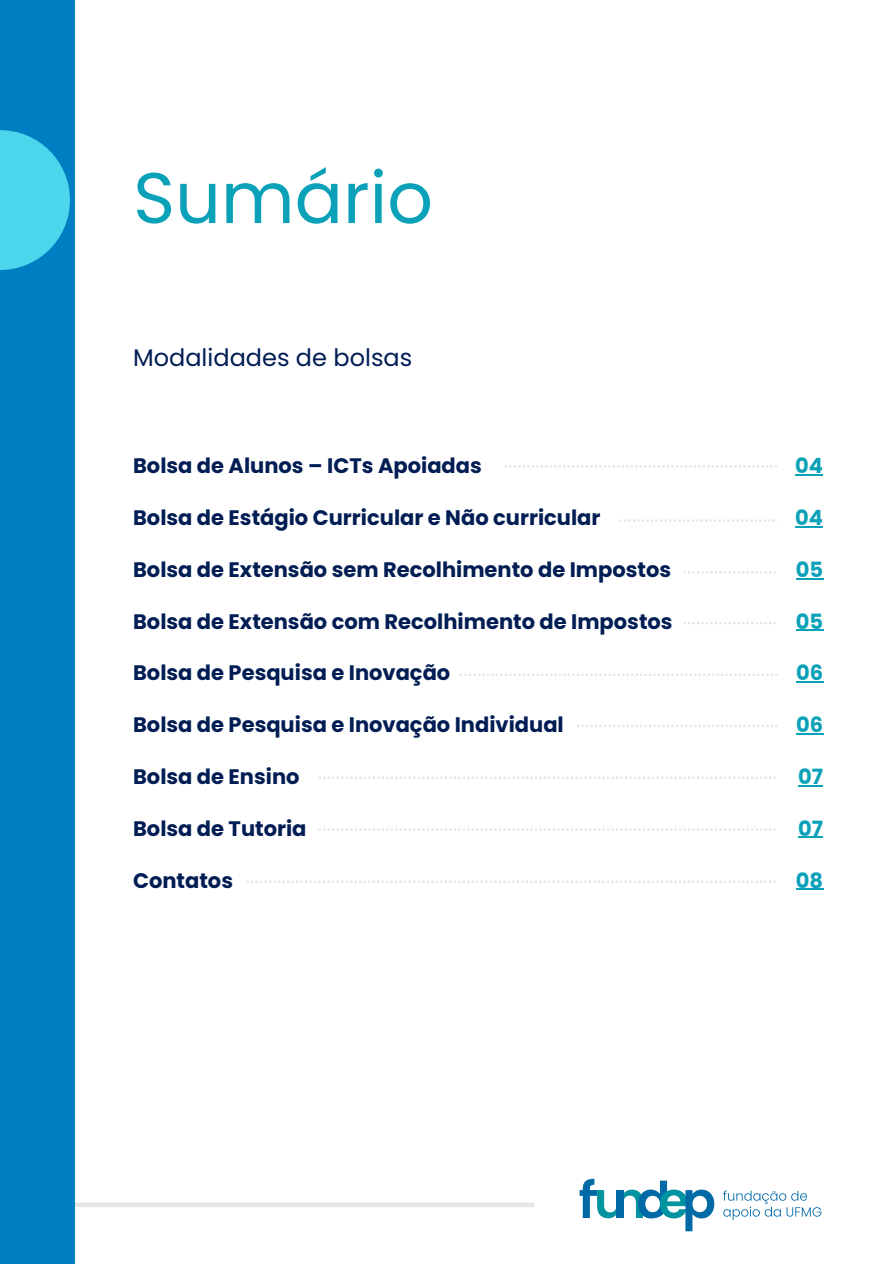
<style>
.page{position:relative;width:894px;height:1264px;background:#fff}
.page>*{position:absolute;margin:0;border:0;box-sizing:border-box;transform-origin:0 0}
.t1{font:71.55px "Poppins";color:#0ba1b8}
.t2{font:24px "Poppins";color:#011d54}
.t3{font:700 21px "Poppins";color:#011d54}
.t4{font:700 21px "Poppins";color:#0ba1b8}
</style>
<div class="page">
<svg style="left:74px;top:1202px;width:460px;height:4px;fill:#e5e5e5"></svg>
<div style="left:0;top:0;width:74px;height:1263px;background:#007ec4"></div>
<svg style="left:246px;top:880px;width:529px;height:2px"></svg>
<svg style="left:319px;top:828px;width:456px;height:2px"></svg>
<svg style="left:319px;top:776px;width:456px;height:2px"></svg>
<svg style="left:577px;top:725px;width:200px;height:2px"></svg>
<svg style="left:460px;top:674px;width:317px;height:2px"></svg>
<svg style="left:683px;top:622px;width:92px;height:2px"></svg>
<svg style="left:683px;top:571px;width:92px;height:2px"></svg>
<svg style="left:619px;top:519px;width:156px;height:2px"></svg>
<svg style="left:505px;top:465px;width:271px;height:2px"></svg>
<svg style="left:723px;top:1190px;width:98px;height:29px"></svg>
<svg style="left:579px;top:1178px;width:135px;height:53px"></svg>
<svg style="left:0;top:130px;width:70px;height:140px;fill:#4ad6ec"></svg>
<svg style="left:795px;top:474px;width:28px;height:1px"></svg>
<svg style="left:795px;top:526px;width:28px;height:1px"></svg>
<svg style="left:796px;top:578px;width:27px;height:1px"></svg>
<hr style="left:795px;top:629px;width:28px;height:2px;background:#0ba1b8">
<svg style="left:796px;top:681px;width:27px;height:1px"></svg>
<svg style="left:796px;top:733px;width:27px;height:1px"></svg>
<svg style="left:798px;top:785px;width:25px;height:1px"></svg>
<hr style="left:798px;top:836px;width:25px;height:2px;background:#0ba1b8">
<svg style="left:796px;top:888px;width:27px;height:1px"></svg>
<p class="t1" style="left:133px;top:148px;width:301px">Sumário</p>
<h1 class="t2" style="left:133px;top:341px;width:280px">Modalidades de bolsas</h1>
<h2 class="t3" style="left:133px;top:451px;width:350px">Bolsa de Alunos – ICTs Apoiadas</h2>
<p class="t3" style="left:133px;top:503px;width:469px">Bolsa de Estágio Curricular e Não curricular</p>
<p class="t3" style="left:133px;top:555px;width:539px">Bolsa de Extensão sem Recolhimento de Impostos</p>
<p class="t3" style="left:133px;top:606px;width:541px">Bolsa de Extensão com Recolhimento de Impostos</p>
<p class="t3" style="left:133px;top:658px;width:318px">Bolsa de Pesquisa e Inovação</p>
<p class="t3" style="left:133px;top:710px;width:432px">Bolsa de Pesquisa e Inovação Individual</p>
<p class="t3" style="left:133px;top:762px;width:168px">Bolsa de Ensino</p>
<p class="t3" style="left:133px;top:813px;width:175px">Bolsa de Tutoria</p>
<p class="t3" style="left:133px;top:865px;width:101px">Contatos</p>
<p class="t4" style="left:795px;top:451px;width:29px">04</p>
<p class="t4" style="left:795px;top:503px;width:29px">04</p>
<p class="t4" style="left:795px;top:555px;width:29px">05</p>
<p class="t4" style="left:795px;top:606px;width:29px">05</p>
<p class="t4" style="left:795px;top:658px;width:29px">06</p>
<p class="t4" style="left:795px;top:710px;width:29px">06</p>
<p class="t4" style="left:798px;top:762px;width:26px">07</p>
<p class="t4" style="left:798px;top:813px;width:26px">07</p>
<p class="t4" style="left:795px;top:865px;width:29px">08</p>
</div>
